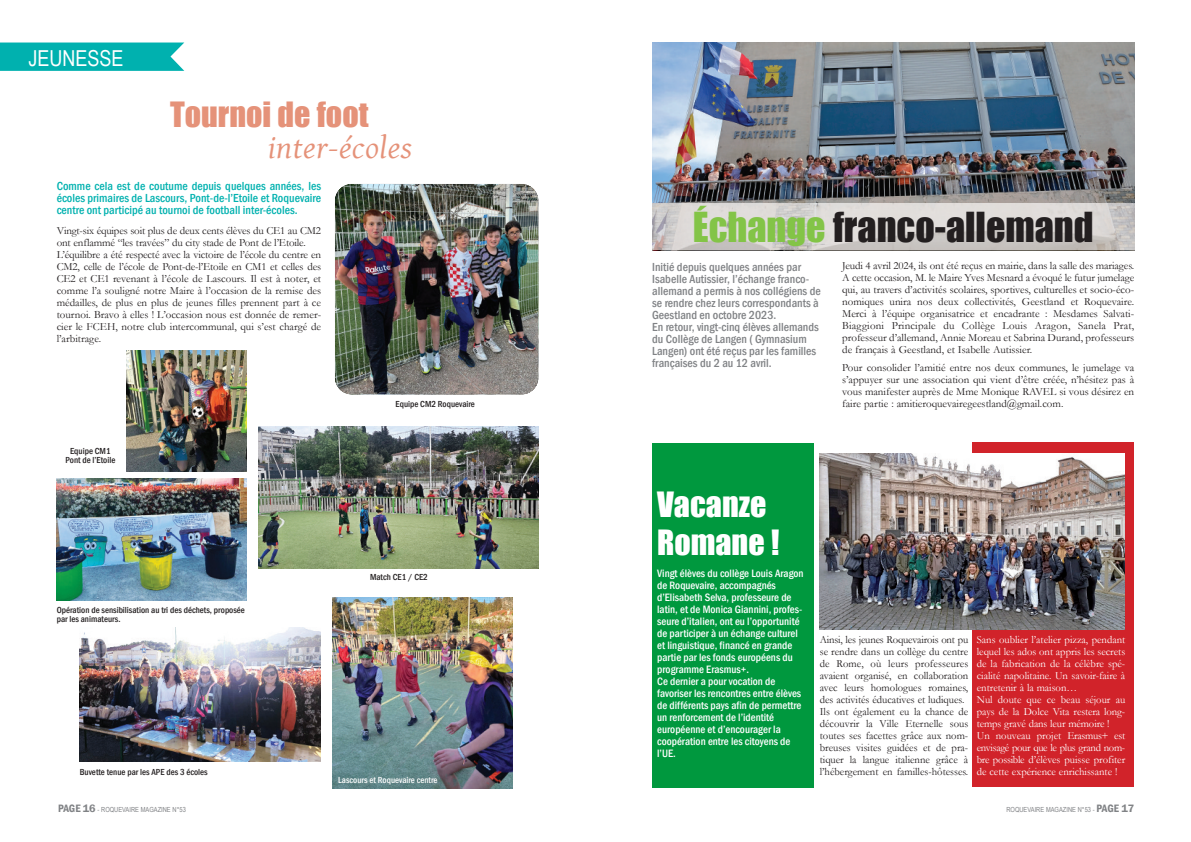
<style>
.page{position:relative;width:1191px;height:842px;background:#fff}
.page>*{position:absolute;margin:0;border:0;box-sizing:border-box;transform-origin:0 0}
.t1{font:38px "Impact";color:#231f20}
.t2{font:32px/38px "Impact";color:#fff}
.t3{font:32px "Impact";color:#e59279}
.t4{font:italic 32px "Gentium Basic";letter-spacing:.02em;color:#e59279}
.t5{font:22px "Arial Narrow";color:#fff}
.t6{font:500 condensed 12px/12px "Franklin Gothic";color:#808285}
.t7{font:500 condensed 12px/12px "Franklin Gothic";color:#00b1af;text-align:justify}
.t8{font:11px/12px "Garamond";color:#231f20;text-align:justify}
.t9{font:500 condensed 11px/12px "Franklin Gothic";color:#fff}
.t10{font:11px/12px "Garamond";color:#fff}
.t11{font:500 condensed 9px/9px "Franklin Gothic";color:#231f20}
.t12{font:500 condensed 9px "Franklin Gothic";color:#fff}
.t13{font:7px "Arial Narrow";color:#808285}
.s1{font-family:"Franklin Gothic";font-weight:600;font-stretch:condensed;font-size:11px}
.s2{font-family:"Franklin Gothic";font-weight:600;font-size:11px}
.s3{color:#83c447}
</style>
<div class="page">
<div style="left:652px;top:444px;width:162px;height:344px;background:#00983e"></div>
<svg style="left:0;top:43px;width:184px;height:28px;background:#0ab4b2"></svg>
<img style="left:258px;top:426px;width:281px;height:142px">
<img style="left:334px;top:184px;width:205px;height:211px;border-radius:17px">
<img style="left:57px;top:479px;width:190px;height:121px">
<img style="left:652px;top:43px;width:482px;height:160px">
<img style="left:80px;top:627px;width:241px;height:134px">
<img style="left:333px;top:597px;width:179px;height:191px">
<img style="left:652px;top:203px;width:482px;height:47px">
<div style="left:972px;top:442px;width:162px;height:345px;background:#d1232a"></div>
<img style="left:819px;top:453px;width:306px;height:176px">
<img style="left:126px;top:350px;width:121px;height:122px">
<h3 class="t5" style="left:28px;top:45px;width:97px">JEUNESSE</h3>
<h2 class="t3" style="left:170px;top:95px;width:200px">Tournoi de foot</h2>
<h2 class="t4" style="left:268px;top:130px;width:146px">inter-écoles</h2>
<p class="t7" style="left:57px;top:180px;width:266px">Comme cela est de coutume depuis quelques années, les écoles primaires de Lascours, Pont-de-l’Etoile et Roquevaire centre ont participé au tournoi de football inter-écoles.</p>
<p class="t8" style="left:57px;top:225px;width:266px;text-align:left">Vingt-six équipes soit plus de deux cents élèves du CE1 au CM2 ont enflammé “les travées” du city stade de Pont de l’Etoile.<br>L’équilibre a été respecté avec la victoire de l’école du centre en CM2, celle de l’école de Pont-de-l’Etoile en CM1 et celles des CE2 et CE1 revenant à l’école de Lascours. Il est à noter, et comme l’a souligné notre Maire à l’occasion de la remise des médailles, de plus en plus de jeunes filles prennent part à ce tournoi. Bravo à elles ! L’occasion nous est donnée de remer&shy;cier le FCEH, notre club intercommunal, qui s’est chargé de l’arbitrage.</p>
<p class="t11" style="left:65px;top:446px;width:51px;text-align:center">Equipe CM1<br>Pont de l’Etoile</p>
<p class="t11" style="left:57px;top:605px;width:190px">Opération de sensibilisation au tri des déchets, proposée par les animateurs.</p>
<p class="t11" style="left:395px;top:399px;width:81px">Equipe CM2 Roquevaire</p>
<p class="t11" style="left:370px;top:573px;width:59px">Match CE1 / CE2</p>
<p class="t11" style="left:80px;top:768px;width:130px">Buvette tenue par les APE des 3 écoles</p>
<p class="t13" style="left:58px;top:806px;width:129px"><span class="s1">PAGE</span> <span class="s2">16</span> - ROQUEVAIRE MAGAZINE N°53</p>
<p class="t12" style="left:338px;top:774px;width:101px">Lascours et Roquevaire centre</p>
<h1 class="t1" style="left:693px;top:204px;width:402px"><span class="s3">échange</span> franco-allemand</h1>
<p class="t6" style="left:652px;top:261px;width:170px">Initié depuis quelques années par Isabelle Autissier, l’échange franco&shy;allemand a permis à nos collégiens de se rendre chez leurs correspondants à Geestland en octobre 2023.<br>En retour, vingt-cinq élèves allemands du Collège de Langen ( Gymnasium Langen) ont été reçus par les familles françaises du 2 au 12 avril.</p>
<p class="t8" style="left:842px;top:260px;width:293px">Jeudi 4 avril 2024, ils ont été reçus en mairie, dans la salle des mariages.<br>A cette occasion, M. le Maire Yves Mesnard a évoqué le futur jumelage qui, au travers d’activités scolaires, sportives, culturelles et socio-éco&shy;nomiques unira nos deux collectivités, Geestland et Roquevaire.<br>Merci à l’équipe organisatrice et encadrante : Mesdames Salvati-Biaggioni Principale du Collège Louis Aragon, Sanela Prat, professeur d’allemand, Annie Moreau et Sabrina Durand, professeurs de français à Geestland, et Isabelle Autissier.</p>
<p class="t8" style="left:842px;top:362px;width:293px">Pour consolider l’amitié entre nos deux communes, le jumelage va s’appuyer sur une association qui vient d’être créée, n’hésitez pas à vous manifester auprès de Mme Monique RAVEL si vous désirez en faire partie : amitieroquevairegeestland@gmail.com.</p>
<h2 class="t2" style="left:657px;top:485px;width:124px">Vacanze<br>Romane !</h2>
<p class="t9" style="left:657px;top:567px;width:148px">Vingt élèves du collège Louis Aragon de Roquevaire, accompagnés d’Elisabeth Selva, professeure de latin, et de Monica Giannini, profes&shy;seure d’italien, ont eu l’opportunité de participer à un échange culturel et linguistique, financé en grande partie par les fonds européens du programme Erasmus+.<br>Ce dernier a pour vocation de favoriser les rencontres entre élèves de différents pays afin de permettre un renforcement de l’identité européenne et d’encourager la coopération entre les citoyens de l’UE.</p>
<p class="t8" style="left:819px;top:634px;width:150px;text-align:left">Ainsi, les jeunes Roquevairois ont pu se rendre dans un collège du centre de Rome, où leurs professeures avaient organisé, en collaboration avec leurs homologues romaines, des activités éducatives et ludiques.<br>Ils ont également eu la chance de découvrir la Ville Eternelle sous toutes ses facettes grâce aux nom&shy;breuses visites guidées et de pra&shy;tiquer la langue italienne grâce à l’hébergement en familles-hôtesses.</p>
<p class="t10" style="left:976px;top:634px;width:150px">Sans oublier l’atelier pizza, pendant lequel les ados ont appris les secrets de la fabrication de la célèbre spé&shy;cialité napolitaine. Un savoir-faire à entretenir à la maison…<br>Nul doute que ce beau séjour au pays de la Dolce Vita restera long&shy;temps gravé dans leur mémoire !<br>Un nouveau projet Erasmus+ est envisagé pour que le plus grand nom&shy;bre possible d’élèves puisse profiter de cette expérience enrichissante !</p>
<p class="t13" style="left:1006px;top:805px;width:129px">ROQUEVAIRE MAGAZINE N°53 - <span class="s1">PAGE</span> <span class="s2">17</span></p>
</div>
